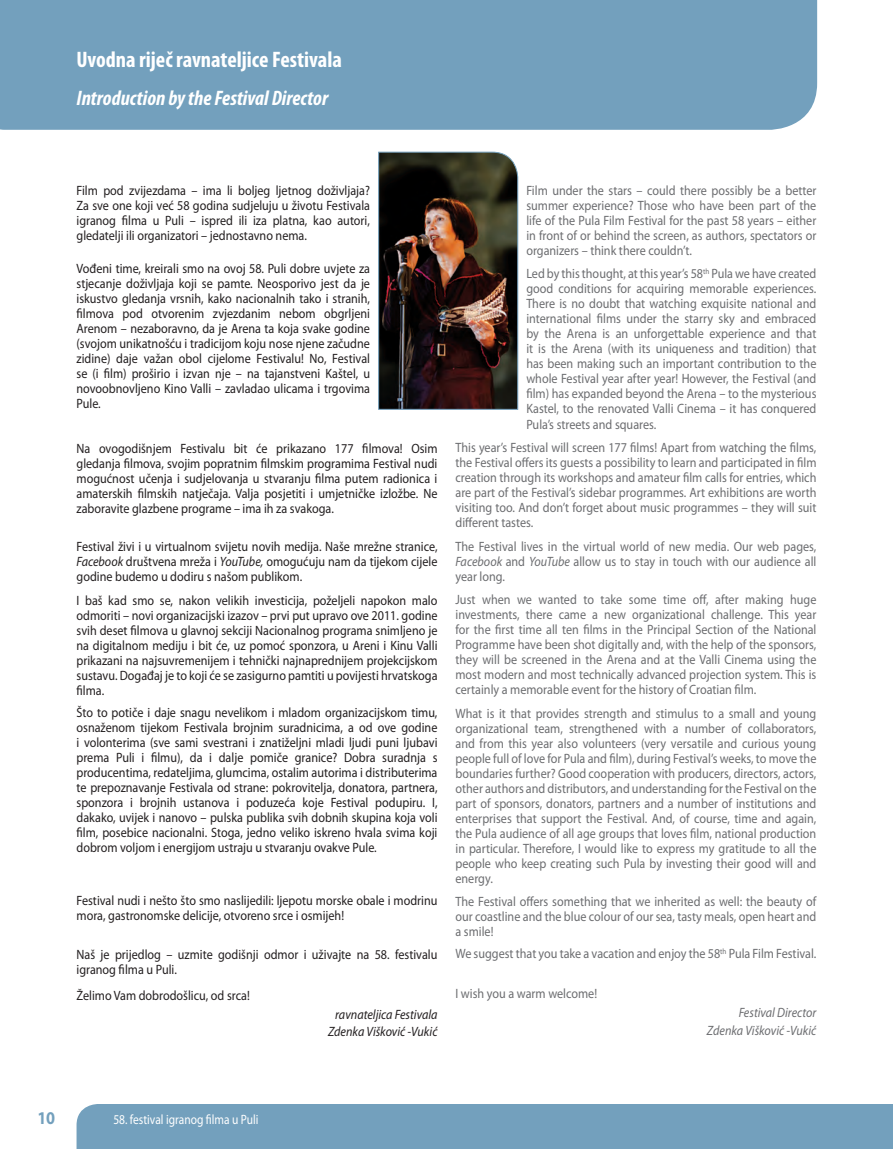
<style>
.page{position:relative;width:893px;height:1149px;background:#fff}
.page>*{position:absolute;margin:0;border:0;box-sizing:border-box;transform-origin:0 0}
.t1{font:700 condensed 22.5px "Myriad Pro";color:#fff}
.t2{font:italic 700 condensed 21px "Myriad Pro";color:#fff}
.t3{font:700 18px "Myriad Pro";color:#73a0bd;scale:.9 1}
.t4{font:13.5px/15px "Myriad Pro";color:#6c6d70;text-align:justify;scale:.9 1}
.t5{font:13.5px/15px "Myriad Pro";color:#231f20;text-align:justify;scale:.9 1}
.t6{font:italic 13.5px/17.7px "Myriad Pro";color:#231f20;text-align:center;scale:.9 1}
.t7{font:italic 13.5px/17.7px "Myriad Pro";color:#6c6d70;text-align:right;scale:.9 1}
.t8{font:13.5px "Myriad Pro";color:#fff;scale:.85 1}
.s1{font-style:italic}
</style>
<div class="page">
<div style="left:0;top:0;width:817px;height:130px;background:#73a0bd"></div>
<img style="left:378px;top:152px;width:140px;height:257px">
<div style="left:77px;top:1104px;width:816px;height:44px;background:#73a0bd"></div>
<h1 class="t1" style="left:77px;top:45px;width:267px">Uvodna riječ ravnateljice Festivala</h1>
<h2 class="t2" style="left:77px;top:85px;width:254px">Introduction by the Festival Director</h2>
<p class="t5" style="left:77px;top:182px;width:328px">Film pod zvijezdama – ima li boljeg ljetnog doživljaja?<br>Za sve one koji već 58 godina sudjeluju u životu Festivala igranog filma u Puli – ispred ili iza platna, kao autori, gledatelji ili organizatori – jednostavno nema.</p>
<p class="t5" style="left:77px;top:260px;width:328px">Vođeni time, kreirali smo na ovoj 58. Puli dobre uvjete za stjecanje doživljaja koji se pamte. Neosporivo jest da je iskustvo gledanja vrsnih, kako nacionalnih tako i stranih, filmova pod otvorenim zvjezdanim nebom obgrljeni Arenom – nezaboravno, da je Arena ta koja svake godine (svojom unikatnošću i tradicijom koju nose njene začudne zidine) daje važan obol cijelome Festivalu! No, Festival se (i film) proširio i izvan nje – na tajanstveni Kaštel, u novoobnovljeno Kino Valli – zavladao ulicama i trgovima Pule.</p>
<p class="t5" style="left:77px;top:440px;width:403px">Na ovogodišnjem Festivalu bit će prikazano 177 filmova! Osim gledanja filmova, svojim popratnim filmskim programima Festival nudi mogućnost učenja i sudjelovanja u stvaranju filma putem radionica i amaterskih filmskih natječaja. Valja posjetiti i umjetničke izložbe. Ne zaboravite glazbene programe – ima ih za svakoga.</p>
<p class="t5" style="left:77px;top:538px;width:403px">Festival živi i u virtualnom svijetu novih medija. Naše mrežne stranice, <span class="s1">Facebook</span> društvena mreža i <span class="s1">YouTube,</span> omogućuju nam da tijekom cijele godine budemo u dodiru s našom publikom.</p>
<p class="t5" style="left:77px;top:592px;width:403px">I baš kad smo se, nakon velikih investicija, poželjeli napokon malo odmoriti – novi organizacijski izazov – prvi put upravo ove 2011. godine svih deset filmova u glavnoj sekciji Nacionalnog programa snimljeno je na digitalnom mediju i bit će, uz pomoć sponzora, u Areni i Kinu Valli prikazani na najsuvremenijem i tehnički najnaprednijem projekcijskom sustavu. Događaj je to koji će se zasigurno pamtiti u povijesti hrvatskoga filma.</p>
<p class="t5" style="left:77px;top:704px;width:403px">Što to potiče i daje snagu nevelikom i mladom organizacijskom timu, osnaženom tijekom Festivala brojnim suradnicima, a od ove godine i volonterima (sve sami svestrani i znatiželjni mladi ljudi puni ljubavi prema Puli i filmu), da i dalje pomiče granice? Dobra suradnja s producentima, redateljima, glumcima, ostalim autorima i distributerima te prepoznavanje Festivala od strane: pokrovitelja, donatora, partnera, sponzora i brojnih ustanova i poduzeća koje Festival podupiru. I, dakako, uvijek i nanovo – pulska publika svih dobnih skupina koja voli film, posebice nacionalni. Stoga, jedno veliko iskreno hvala svima koji dobrom voljom i energijom ustraju u stvaranju ovakve Pule.</p>
<p class="t5" style="left:77px;top:892px;width:403px">Festival nudi i nešto što smo naslijedili: ljepotu morske obale i modrinu mora, gastronomske delicije, otvoreno srce i osmijeh!</p>
<p class="t5" style="left:77px;top:946px;width:402px">Naš je prijedlog – uzmite godišnji odmor i uživajte na 58. festivalu igranog filma u Puli.</p>
<p class="t5" style="left:77px;top:986px;width:194px">Želimo Vam dobrodošlicu, od srca!</p>
<p class="t6" style="left:328px;top:1004px;width:123px">ravnateljica Festivala<br>Zdenka Višković -Vukić</p>
<p class="t4" style="left:526px;top:182px;width:324px">Film under the stars – could there possibly be a better summer experience? Those who have been part of the life of the Pula Film Festival for the past 58 years – either in front of or behind the screen, as authors, spectators or organizers – think there couldn’t.</p>
<p class="t4" style="left:526px;top:266px;width:324px">Led by this thought, at this year’s 58<sup>th</sup> Pula we have created good conditions for acquiring memorable experiences.<br>There is no doubt that watching exquisite national and international films under the starry sky and embraced by the Arena is an unforgettable experience and that it is the Arena (with its uniqueness and tradition) that has been making such an important contribution to the whole Festival year after year! However, the Festival (and film) has expanded beyond the Arena – to the mysterious Kastel, to the renovated Valli Cinema – it has conquered Pula’s streets and squares.</p>
<p class="t4" style="left:455px;top:439px;width:403px">This year’s Festival will screen 177 films! Apart from watching the films, the Festival offers its guests a possibility to learn and participated in film creation through its workshops and amateur film calls for entries, which are part of the Festival’s sidebar programmes. Art exhibitions are worth visiting too. And don’t forget about music programmes – they will suit different tastes.</p>
<p class="t4" style="left:455px;top:538px;width:403px">The Festival lives in the virtual world of new media. Our web pages, <span class="s1">Facebook</span> and <span class="s1">YouTube</span> allow us to stay in touch with our audience all year long.</p>
<p class="t4" style="left:455px;top:591px;width:403px">Just when we wanted to take some time off, after making huge investments, there came a new organizational challenge. This year for the first time all ten films in the Principal Section of the National Programme have been shot digitally and, with the help of the sponsors, they will be screened in the Arena and at the Valli Cinema using the most modern and most technically advanced projection system. This is certainly a memorable event for the history of Croatian film.</p>
<p class="t4" style="left:455px;top:705px;width:403px">What is it that provides strength and stimulus to a small and young organizational team, strengthened with a number of collaborators, and from this year also volunteers (very versatile and curious young people full of love for Pula and film), during Festival’s weeks, to move the boundaries further? Good cooperation with producers, directors, actors, other authors and distributors, and understanding for the Festival on the part of sponsors, donators, partners and a number of institutions and enterprises that support the Festival. And, of course, time and again, the Pula audience of all age groups that loves film, national production in particular. Therefore, I would like to express my gratitude to all the people who keep creating such Pula by investing their good will and energy.</p>
<p class="t4" style="left:455px;top:893px;width:403px">The Festival offers something that we inherited as well: the beauty of our coastline and the blue colour of our sea, tasty meals, open heart and a smile!</p>
<p class="t4" style="left:455px;top:945px;width:403px">We suggest that you take a vacation and enjoy the 58<sup>th</sup> Pula Film Festival.</p>
<p class="t4" style="left:455px;top:985px;width:159px">I wish you a warm welcome!</p>
<p class="t7" style="left:707px;top:1003px;width:123px">Festival Director<br>Zdenka Višković -Vukić</p>
<h3 class="t3" style="left:37px;top:1105px;width:21px">10</h3>
<p class="t8" style="left:113px;top:1110px;width:172px">58. festival igranog filma u Puli</p>
</div>
